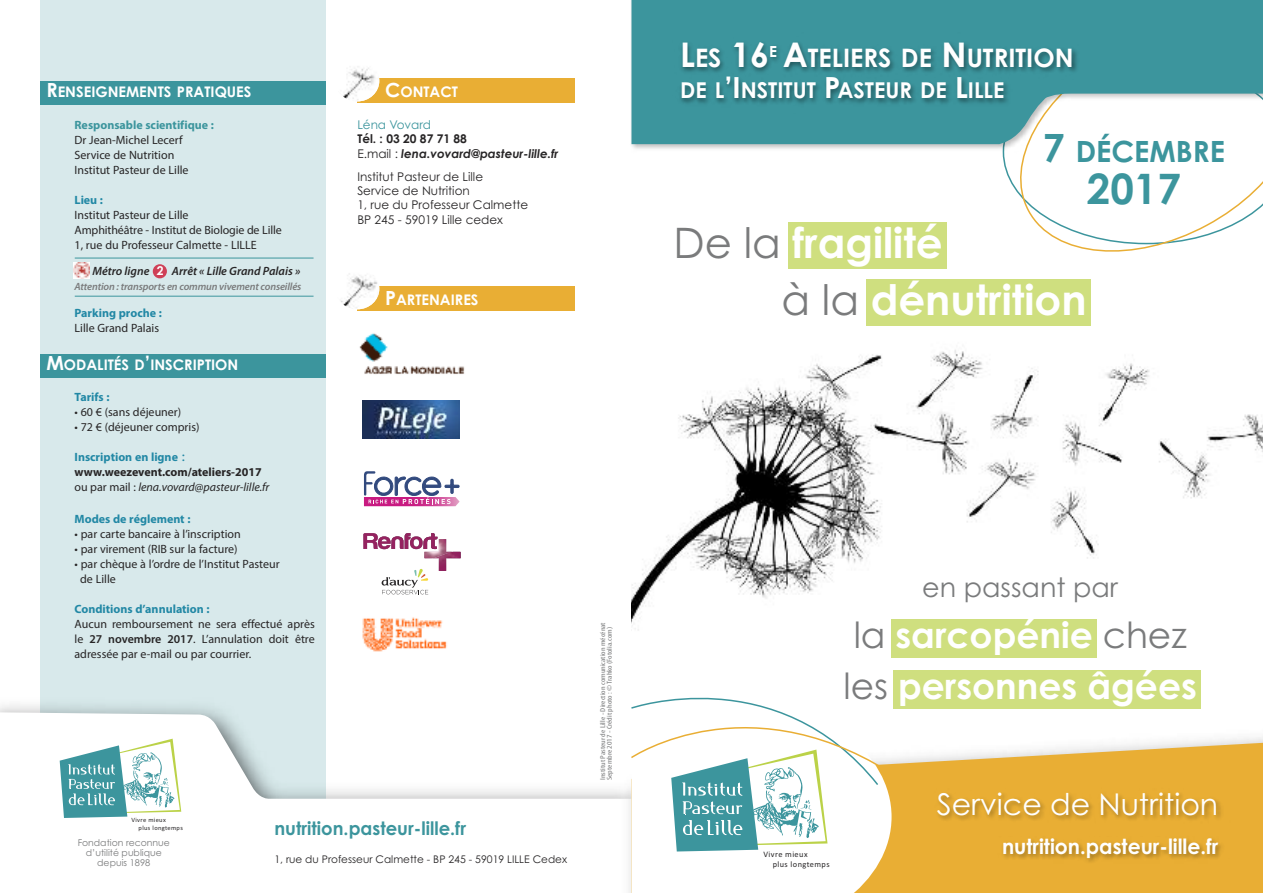
<style>
.page{position:relative;width:1263px;height:893px;background:#fff}
.page>*{position:absolute;margin:0;border:0;box-sizing:border-box;transform-origin:0 0}
.t1{font:700 42px/57px "Century Gothic";color:#fff}
.t2{font:700 42px "Century Gothic";color:#3c959d}
.t3{font:700 36px/51px "Century Gothic";color:#fff}
.t4{font:30px "Century Gothic";color:#fff}
.t5{font:700 29.25px "Century Gothic";color:#3c959d}
.t6{font:27px "Century Gothic";color:#7a7b7c}
.t7{font:700 25.5px "Century Gothic";color:#fff}
.t8{font:700 21.9px "Century Gothic";color:#fff}
.t9{font:700 21px "Century Gothic";color:#fff}
.t10{font:700 18.6px "Century Gothic";color:#3c959d}
.t11{font:700 14.7px "Century Gothic";color:#fff}
.t12{font:12px/15px "Myriad Pro";color:#272526}
.t13{font:700 12px/15px "Myriad Pro";color:#272526}
.t14{font:12px/14.4px "Century Gothic";color:#272526}
.t15{font:700 12px "Myriad Pro";color:#2288a5}
.t16{font:italic 700 12px/14.4px "Century Gothic";color:#272526}
.t17{font:italic 600 12px "Myriad Pro";color:#272526}
.t18{font:700 12px "Myriad Pro";color:#3c959d}
.t19{font:12px "Century Gothic";color:#3c959d}
.t20{font:10.5px "Century Gothic";color:#272526}
.t21{font:italic 600 10.5px "Myriad Pro";letter-spacing:-.015em;color:#7a7b7c}
.t22{font:9.3px/9.9px "Century Gothic";color:#7a7b7c;text-align:center}
.t23{font:8.4px/10.1px "Calibri";letter-spacing:.045em;color:#272526}
.t24{font:condensed 7.05px/6.4px "Myriad Pro";color:#7a7b7c;scale:1.27 1}
.t25{font:6.45px/7.8px "Calibri";letter-spacing:.045em;color:#272526}
.s1{font-size:19.5px}
.s2{font-family:"Century Gothic";font-weight:700;font-style:normal;font-size:12.15px;color:#fff}
.s3{color:#2288a5}
.s4{font-family:"Century Gothic";color:#2288a5}
.s5{font-weight:400}
.s6{font-weight:400;font-style:italic}
.s7{font-weight:600}
.s8{font-style:normal}
.s9{font-weight:400;font-style:normal}
.s10{font-size:33.9px}
.s11{font-size:29.1px}
.s12{font-size:39px}
.s13{font-weight:400;color:#7a7b7c}
</style>
<div class="page">
<div style="left:41px;top:0;width:285px;height:808px;background:#d8e9eb"></div>
<img style="left:631px;top:350px;width:632px;height:281px">
<img style="left:0;top:696px;width:218px;height:16px">
<svg style="left:0;top:712px;width:620px;height:100px"></svg>
<svg style="left:1004px;top:165px;width:259px;height:87px"></svg>
<svg style="left:60px;top:739px;width:121px;height:79px;background:#a7cfce"></svg>
<img style="left:73px;top:263px;width:16px;height:16px">
<div style="left:153px;top:264px;width:14px;height:14px;background:#cf4057;border-radius:50%"></div>
<div style="left:41px;top:81px;width:285px;height:23px;background:#3c959d"></div>
<div style="left:631px;top:0;width:632px;height:144px;background:#3c959d"></div>
<img style="left:672px;top:27px;width:575px;height:138px">
<svg style="left:906px;top:741px;width:357px;height:36px;fill:#e9ae34"></svg>
<img style="left:861px;top:777px;width:402px;height:116px">
<svg style="left:630px;top:670px;width:276px;height:181px"></svg>
<div style="left:788px;top:222px;width:159px;height:47px;background:#cfdf7f"></div>
<div style="left:866px;top:279px;width:225px;height:47px;background:#cfdf7f"></div>
<div style="left:891px;top:619px;width:206px;height:39px;background:#cfdf7f"></div>
<div style="left:894px;top:670px;width:307px;height:39px;background:#cfdf7f"></div>
<img style="left:359px;top:333px;width:106px;height:42px">
<img style="left:363px;top:400px;width:96px;height:39px">
<img style="left:362px;top:617px;width:85px;height:35px">
<svg style="left:364px;top:506px;width:92px;height:1px"></svg>
<svg style="left:364px;top:471px;width:96px;height:35px"></svg>
<svg style="left:363px;top:533px;width:98px;height:61px"></svg>
<hr style="left:75px;top:258px;width:239px;height:1px;background:#3c959d">
<hr style="left:75px;top:296px;width:239px;height:1px;background:#3c959d">
<div style="left:357px;top:79px;width:218px;height:24px;background:#e9ae34"></div>
<img style="left:335px;top:60px;width:44px;height:41px;border-radius:50%">
<div style="left:357px;top:287px;width:218px;height:24px;background:#e9ae34"></div>
<img style="left:335px;top:268px;width:44px;height:41px;border-radius:50%">
<div style="left:41px;top:354px;width:285px;height:24px;background:#3c959d"></div>
<p class="t11" style="left:46px;top:83px;width:207px"><span class="s1">R</span>ENSEIGNEMENTS PRATIQUES</p>
<p class="t18" style="left:75px;top:120px;width:141px">Responsable scientifique :</p>
<p class="t12" style="left:75px;top:133px;width:116px">Dr Jean-Michel Lecerf<br>Service de Nutrition<br>Institut Pasteur de Lille</p>
<p class="t15" style="left:75px;top:195px;width:30px">Lieu :</p>
<p class="t12" style="left:75px;top:208px;width:209px">Institut Pasteur de Lille<br>Amphithéâtre - Institut de Biologie de Lille<br>1, rue du Professeur Calmette - LILLE</p>
<p class="t21" style="left:75px;top:282px;width:228px">Attention : transports en commun vivement conseillés</p>
<p class="t15" style="left:75px;top:309px;width:89px">Parking proche :</p>
<p class="t12" style="left:75px;top:322px;width:86px">Lille Grand Palais</p>
<p class="t17" style="left:92px;top:266px;width:209px">Métro ligne <span class="s2">2</span> Arrêt « Lille Grand Palais »</p>
<p class="t11" style="left:46px;top:356px;width:193px"><span class="s1">M</span>ODALITÉS D<span class="s1">’</span>INSCRIPTION</p>
<p class="t15" style="left:75px;top:392px;width:36px">Tarifs :</p>
<p class="t12" style="left:75px;top:405px;width:108px">• 60 € (sans déjeuner)</p>
<p class="t12" style="left:75px;top:420px;width:127px">• 72 € (déjeuner compris)</p>
<p class="t13" style="left:75px;top:450px;width:196px"><span class="s3">Inscription en ligne</span> <span class="s4">: </span>www.weezevent.com/ateliers-2017 <span class="s5">ou par mail :</span> <span class="s6">lena.vovard@pasteur-lille.fr</span></p>
<p class="t15" style="left:75px;top:515px;width:117px">Modes de réglement :</p>
<p class="t12" style="left:75px;top:528px;width:168px">• par carte bancaire à l’inscription</p>
<p class="t12" style="left:75px;top:543px;width:165px">• par virement (RIB sur la facture)</p>
<p class="t12" style="left:80px;top:558px;width:201px;text-indent:-6px">• par chèque à l’ordre de l’Institut Pasteur de Lille</p>
<p class="t15" style="left:75px;top:605px;width:137px">Conditions d’annulation :</p>
<p class="t12" style="left:75px;top:618px;width:242px;text-align:justify">Aucun remboursement ne sera effectué après le <span class="s7">27 novembre 2017</span>. L’annulation doit être adressée par e-mail ou par courrier.</p>
<p class="t11" style="left:385px;top:83px;width:74px"><span class="s1">C</span>ONTACT</p>
<p class="t19" style="left:357px;top:118px;width:75px">Léna Vovard</p>
<p class="t16" style="left:357px;top:132px;width:202px"><span class="s8">Tél. : 03 20 87 71 88<br></span><span class="s9">E.mail :</span> lena.vovard@pasteur-lille.fr</p>
<p class="t14" style="left:357px;top:169px;width:172px">Institut Pasteur de Lille<br>Service de Nutrition<br>1, rue du Professeur Calmette<br>BP 245 - 59019 Lille cedex</p>
<p class="t11" style="left:385px;top:291px;width:95px"><span class="s1">P</span>ARTENAIRES</p>
<p class="t25" style="left:139px;top:816px;width:46px;text-indent:-7px">Vivre mieux<br>plus longtemps</p>
<p class="t22" style="left:78px;top:838px;width:94px">Fondation reconnue d’utilité publique depuis 1898</p>
<h3 class="t10" style="left:274px;top:818px;width:193px">nutrition.pasteur-lille.fr</h3>
<p class="t20" style="left:274px;top:853px;width:294px">1, rue du Professeur Calmette - BP 245 - 59019 LILLE Cedex</p>
<p class="t24" style="left:600px;top:780px;width:126px;rotate:-90deg">Institut Pasteur de Lille - Direction comunication mécénat<br>Septembre 2017 - Crédit photo : ©Trahko (Fotolia.com)</p>
<h3 class="t7" style="left:680px;top:43px;width:395px"><span class="s10">L</span>ES <span class="s10">16</span><sup>E</sup> <span class="s10">A</span>TELIERS DE <span class="s10">N</span>UTRITION</h3>
<h3 class="t8" style="left:680px;top:78px;width:326px">DE L<span class="s11">’I</span>NSTITUT <span class="s11">P</span>ASTEUR DE <span class="s11">L</span>ILLE</h3>
<h3 class="t5" style="left:1043px;top:134px;width:183px"><span class="s12">7</span> DÉCEMBRE</h3>
<h1 class="t2" style="left:1087px;top:165px;width:96px">2017</h1>
<h1 class="t1" style="left:782px;top:215px;width:306px;text-indent:-108px"><span class="s13">De la</span> fragilité<br><span class="s13">à la</span> dénutrition</h1>
<h3 class="t6" style="left:922px;top:572px;width:197px">en passant par</h3>
<h2 class="t3" style="left:843px;top:610px;width:355px"><span class="s13">la</span> sarcopénie <span class="s13">chez les</span> personnes âgées</h2>
<p class="t23" style="left:773px;top:849px;width:58px;text-indent:-9px">Vivre mieux<br>plus longtemps</p>
<h3 class="t4" style="left:937px;top:787px;width:283px">Service de Nutrition</h3>
<h3 class="t9" style="left:1002px;top:834px;width:218px">nutrition.pasteur-lille.fr</h3>
</div>
